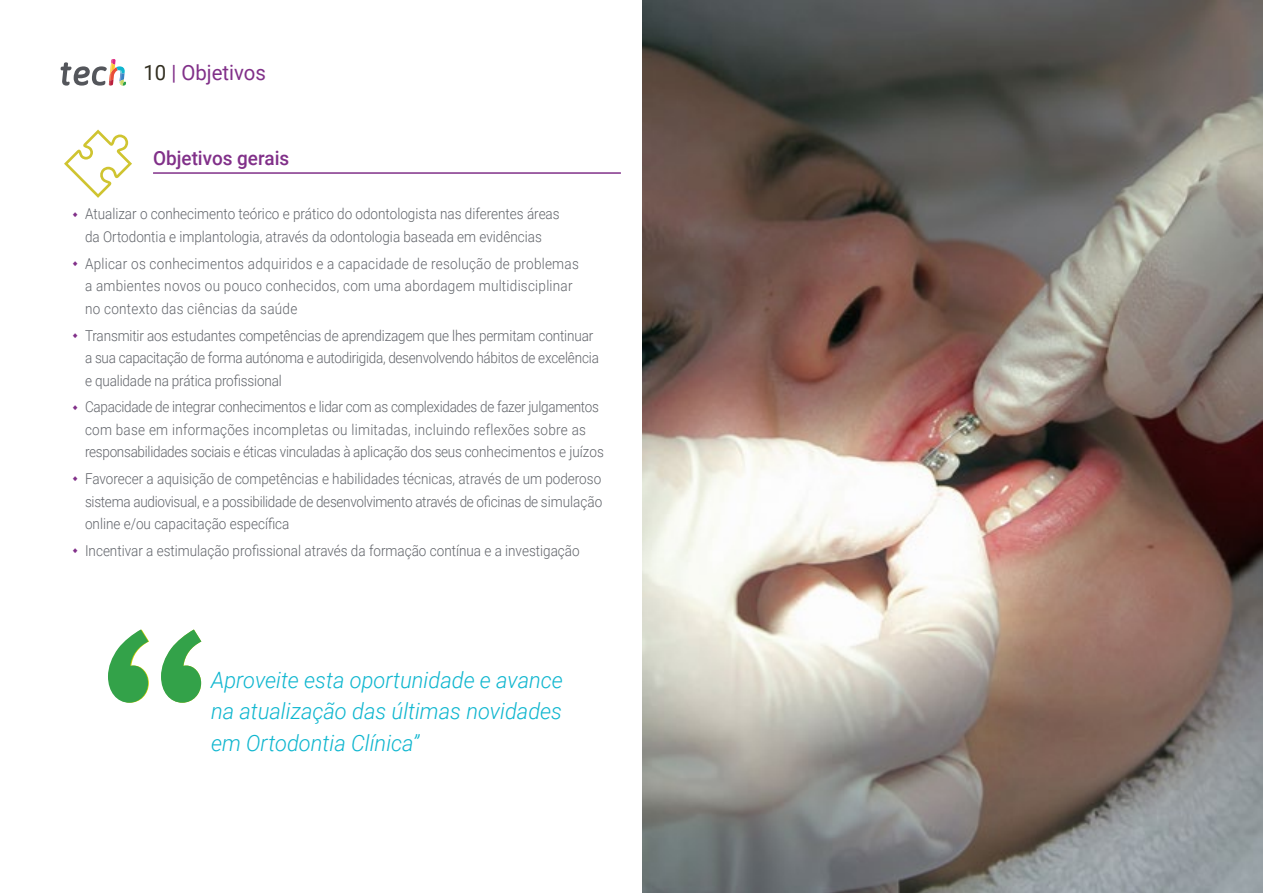
<style>
.page{position:relative;width:1263px;height:893px;background:#fff}
.page>*{position:absolute;margin:0;border:0;box-sizing:border-box;transform-origin:0 0}
.t1{font:italic 300 22.5px/31.5px "Roboto";color:#0fb6cf;text-align:justify}
.t2{font:21px "Roboto";color:#813089}
.t3{font:500 19.5px "Roboto";color:#813089}
.t4{font:300 15px/22.5px "Roboto";color:#61646a;scale:.9 1}
.t5{font:300 15px/22.5px "Roboto";letter-spacing:-.02em;color:#61646a;scale:.9 1}
.t6{font:300 15px/22.5px "Roboto";letter-spacing:.02em;color:#61646a;scale:.9 1}
.s1{color:#312e20}
</style>
<div class="page">
<hr style="left:153px;top:173px;width:468px;height:1px;background:#813089">
<svg style="left:64px;top:130px;width:68px;height:68px"></svg>
<svg style="left:108px;top:629px;width:93px;height:74px"></svg>
<img style="left:642px;top:0;width:621px;height:893px">
<svg style="left:61px;top:59px;width:65px;height:27px"></svg>
<h2 class="t2" style="left:144px;top:57px;width:124px"><span class="s1">10</span> | Objetivos</h2>
<h3 class="t3" style="left:153px;top:144px;width:138px">Objetivos gerais</h3>
<p class="t4" style="left:85px;top:202px;width:529px">Atualizar o conhecimento teórico e prático do odontologista nas diferentes áreas da Ortodontia e implantologia, através da odontologia baseada em evidências</p>
<p class="t6" style="left:85px;top:252px;width:550px">Aplicar os conhecimentos adquiridos e a capacidade de resolução de problemas a ambientes novos ou pouco conhecidos, com uma abordagem multidisciplinar no contexto das ciências da saúde</p>
<p class="t4" style="left:85px;top:323px;width:572px">Transmitir aos estudantes competências de aprendizagem que lhes permitam continuar a sua capacitação de forma autónoma e autodirigida, desenvolvendo hábitos de excelência e qualidade na prática profissional</p>
<p class="t5" style="left:85px;top:395px;width:578px">Capacidade de integrar conhecimentos e lidar com as complexidades de fazer julgamentos com base em informações incompletas ou limitadas, incluindo reflexões sobre as responsabilidades sociais e éticas vinculadas à aplicação dos seus conhecimentos e juízos</p>
<p class="t4" style="left:85px;top:467px;width:576px;text-align:justify">Favorecer a aquisição de competências e habilidades técnicas, através de um poderoso sistema audiovisual, e a possibilidade de desenvolvimento através de oficinas de simulação online e/ou capacitação específica</p>
<p class="t4" style="left:85px;top:539px;width:551px">Incentivar a estimulação profissional através da formação contínua e a investigação</p>
<h1 class="t1" style="left:211px;top:663px;width:353px">Aproveite esta oportunidade e avance na atualização das últimas novidades em Ortodontia Clínica”</h1>
</div>
